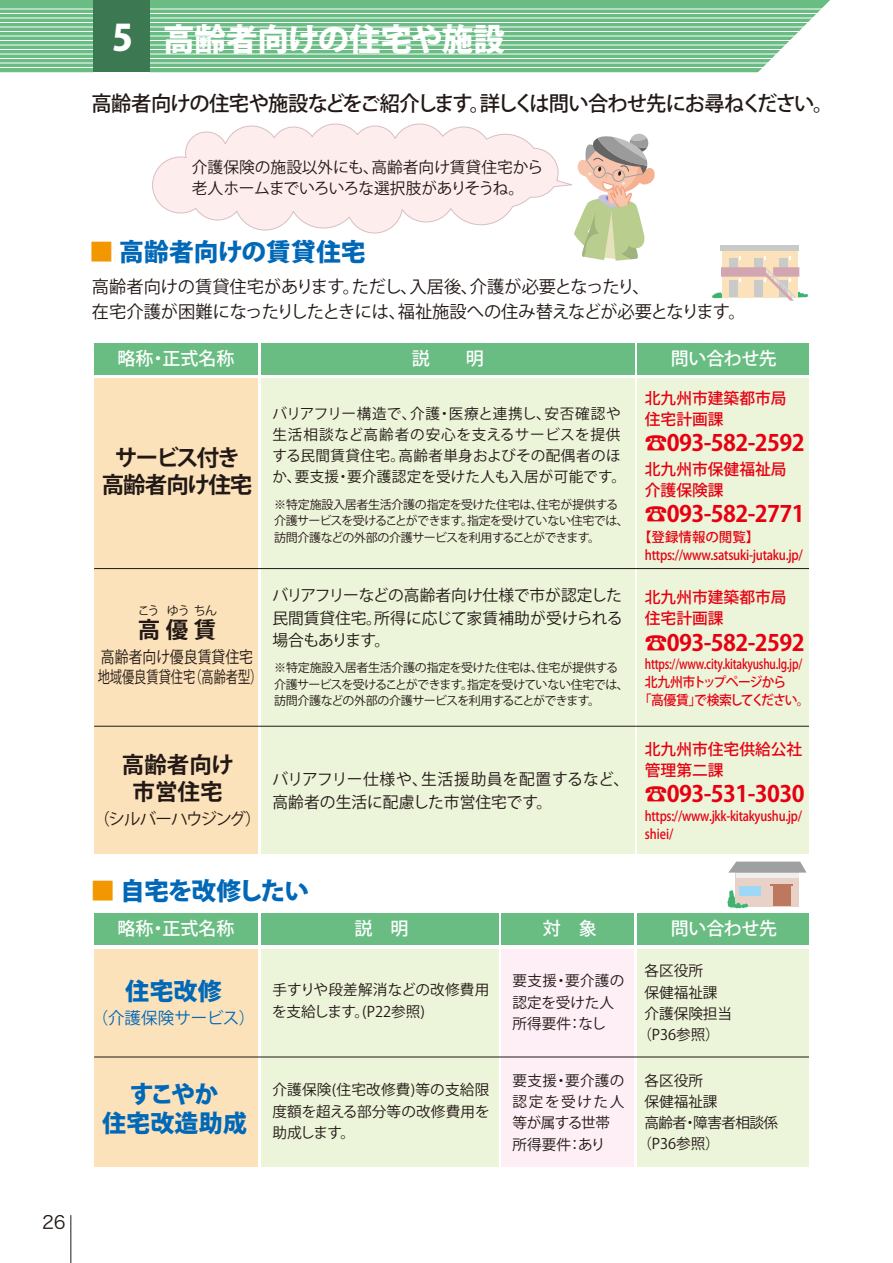
<style>
.page{position:relative;width:893px;height:1263px;background:#fff}
.page>*{position:absolute;margin:0;border:0;box-sizing:border-box;transform-origin:0 0}
.t1{font:800 31.5px "Koz Go Pr 6 N";letter-spacing:-.005em;color:#fff}
.t2{font:800 24.75px "Koz Go Pr 6 N";letter-spacing:.005em;color:#0068b7}
.t3{font:800 24.75px "Koz Go Pr 6 N";letter-spacing:-.045em;color:#0068b7}
.t4{font:800 24px/28.8px "Koz Go Pr 6 N";letter-spacing:.005em;color:#0068b7;text-align:center}
.t5{font:700 22.5px "Koz Go Pr 6 N";letter-spacing:-.025em;color:#e60012}
.t6{font:700 22.5px/27px "Koz Go Pr 6 N";letter-spacing:-.07em;color:#221815;text-align:center}
.t7{font:700 22.5px/27px "Koz Go Pr 6 N";color:#221815;text-align:center}
.t8{font:700 22.5px "Koz Go Pr 6 N";letter-spacing:-.04em;color:#221815}
.t9{font:500 20.7px "Koz Go Pr 6 N";letter-spacing:-.04em;color:#221815}
.t10{font:500 18px "Koz Go Pr 6 N";letter-spacing:-.01em;color:#fff}
.t11{font:18px "Hira Kaku Pro W3";color:#221815}
.t12{font:17.25px/25.5px "Koz Go Pr 6 N";color:#221815}
.t13{font:16.5px/19.8px "Koz Go Pr 6 N";color:#221815;scale:.84 1}
.t14{font:16.5px "Koz Go Pr 6 N";letter-spacing:-.075em;color:#221815}
.t15{font:16.5px "Koz Go Pr 6 N";letter-spacing:.005em;color:#0068b7}
.t16{font:15.9px/22.5px "Koz Go Pr 6 N";letter-spacing:.005em;color:#221815}
.t17{font:15.75px/22.5px "Koz Go Pr 6 N";color:#221815}
.t18{font:500 15.75px/21px "Koz Go Pr 6 N";color:#e60012}
.t19{font:14.55px/21.3px "Koz Go Pr 6 N";letter-spacing:.01em;color:#221815}
.t20{font:14.55px "Koz Go Pr 6 N";letter-spacing:-.04em;color:#221815}
.t21{font:500 13.5px/18px "Koz Go Pr 6 N";letter-spacing:-.02em;color:#e60012}
.t22{font:500 13.5px/18px "Koz Go Pr 6 N";letter-spacing:-.02em;color:#e60012;scale:.86 1}
.t23{font:500 13.5px "Koz Go Pr 6 N";letter-spacing:-.02em;color:#e60012;scale:.79 1}
.t24{font:500 13.5px "Koz Go Pr 6 N";letter-spacing:-.09em;color:#e60012;scale:.95 1}
.t25{font:500 13.5px "Koz Go Pr 6 N";letter-spacing:-.05em;color:#e60012;scale:.95 1}
.t26{font:12px/16.5px "Koz Go Pr 6 N";letter-spacing:-.03em;color:#221815}
.s1{font-size:36px}
.s2{color:#f39700}
</style>
<div class="page">
<svg style="left:152px;top:123px;width:420px;height:111px"></svg>
<svg style="left:0;top:0;width:830px;height:72px;background:#78c38f"></svg>
<hr style="left:0;top:9px;width:843px;height:1px;background:#fff">
<hr style="left:0;top:13px;width:843px;height:1px;background:#fff">
<hr style="left:0;top:18px;width:843px;height:1px;background:#fff">
<hr style="left:0;top:22px;width:843px;height:1px;background:#fff">
<hr style="left:0;top:27px;width:843px;height:1px;background:#fff">
<hr style="left:0;top:31px;width:843px;height:1px;background:#fff">
<hr style="left:0;top:36px;width:843px;height:1px;background:#fff">
<hr style="left:0;top:40px;width:843px;height:1px;background:#fff">
<hr style="left:0;top:45px;width:843px;height:1px;background:#fff">
<hr style="left:0;top:49px;width:843px;height:1px;background:#fff">
<hr style="left:0;top:54px;width:843px;height:1px;background:#fff">
<hr style="left:0;top:58px;width:843px;height:1px;background:#fff">
<hr style="left:0;top:63px;width:843px;height:1px;background:#fff">
<hr style="left:0;top:67px;width:843px;height:1px;background:#fff">
<div style="left:93px;top:0;width:57px;height:72px;background:#3c7852"></div>
<div style="left:722px;top:250px;width:76px;height:48px;background:#fce2ba"></div>
<div style="left:729px;top:258px;width:9px;height:17px;background:#c9caca"></div>
<div style="left:754px;top:258px;width:9px;height:17px;background:#c9caca"></div>
<div style="left:779px;top:258px;width:8px;height:17px;background:#c9caca"></div>
<svg style="left:712px;top:267px;width:96px;height:34px"></svg>
<div style="left:721px;top:246px;width:78px;height:5px;background:#c9caca"></div>
<div style="left:94px;top:948px;width:164px;height:218px;background:#fce2ba"></div>
<div style="left:261px;top:948px;width:237px;height:218px;background:#ecf4d9"></div>
<div style="left:501px;top:948px;width:133px;height:218px;background:#fdeff5"></div>
<div style="left:637px;top:948px;width:172px;height:218px;background:#ecf4d9"></div>
<hr style="left:94px;top:1057px;width:715px;height:1px;background:#221815">
<div style="left:94px;top:913px;width:164px;height:31px;background:#69bd83"></div>
<div style="left:261px;top:913px;width:237px;height:31px;background:#69bd83"></div>
<div style="left:501px;top:913px;width:133px;height:31px;background:#69bd83"></div>
<div style="left:637px;top:913px;width:172px;height:31px;background:#69bd83"></div>
<div style="left:94px;top:378px;width:164px;height:476px;background:#fce2ba"></div>
<div style="left:261px;top:378px;width:373px;height:476px;background:#ecf4d9"></div>
<div style="left:637px;top:378px;width:172px;height:476px;background:#ecf4d9"></div>
<div style="left:94px;top:343px;width:164px;height:31px;background:#69bd83"></div>
<div style="left:261px;top:343px;width:373px;height:31px;background:#69bd83"></div>
<div style="left:637px;top:343px;width:172px;height:31px;background:#69bd83"></div>
<hr style="left:94px;top:568px;width:715px;height:1px;background:#221815">
<hr style="left:94px;top:726px;width:715px;height:1px;background:#221815">
<div style="left:735px;top:872px;width:64px;height:35px;background:#e8d2c7"></div>
<svg style="left:728px;top:861px;width:79px;height:12px"></svg>
<div style="left:782px;top:887px;width:8px;height:19px;background:#bc7960"></div>
<div style="left:773px;top:887px;width:8px;height:19px;background:#bc7960"></div>
<hr style="left:771px;top:884px;width:22px;height:2px;background:#bc7960">
<div style="left:736px;top:873px;width:63px;height:5px;background:#efefef"></div>
<div style="left:740px;top:886px;width:10px;height:10px;background:#9fd8f7"></div>
<div style="left:750px;top:886px;width:11px;height:10px;background:#9fd8f7"></div>
<svg style="left:727px;top:888px;width:21px;height:20px"></svg>
<svg style="left:574px;top:134px;width:81px;height:127px"></svg>
<hr style="left:71px;top:1215px;width:1px;height:48px;background:#221815">
<p class="t11" style="left:42px;top:1206px;width:25px">26</p>
<h1 class="t1" style="left:112px;top:22px;width:394px"><span class="s1">5</span> 高齢者向けの住宅や施設</h1>
<h3 class="t9" style="left:91px;top:91px;width:744px">高齢者向けの住宅や施設などをご紹介します。詳しくは問い合わせ先にお尋ねください。</h3>
<p class="t17" style="left:192px;top:157px;width:353px;line-height:21px">介護保険の施設以外にも、高齢者向け賃貸住宅から老人ホームまでいろいろな選択肢がありそうね。</p>
<h2 class="t2" style="left:89px;top:238px;width:278px"><span class="s2">■</span> 高齢者向けの賃貸住宅</h2>
<p class="t12" style="left:92px;top:274px;width:655px">高齢者向けの賃貸住宅があります。ただし、入居後、介護が必要となったり、<br>在宅介護が困難になったりしたときには、福祉施設への住み替えなどが必要となります。</p>
<p class="t10" style="left:118px;top:348px;width:118px">略称・正式名称</p>
<p class="t10" style="left:412px;top:348px;width:73px">説　　明</p>
<p class="t10" style="left:671px;top:348px;width:108px">問い合わせ先</p>
<h3 class="t6" style="left:102px;top:444px;width:152px">サービス付き高齢者向け住宅</h3>
<p class="t26" style="left:138px;top:602px;width:81px">こう ゆう ちん</p>
<h3 class="t8" style="left:138px;top:617px;width:80px">高優賃</h3>
<p class="t13" style="left:98px;top:647px;width:197px">高齢者向け優良賃貸住宅地域優良賃貸住宅（高齢者型）</p>
<h3 class="t7" style="left:122px;top:752px;width:114px">高齢者向け市営住宅</h3>
<p class="t14" style="left:94px;top:810px;width:169px">（シルバーハウジング）</p>
<p class="t19" style="left:272px;top:403px;width:355px">バリアフリー構造で、介護・医療と連携し、安否確認や生活相談など高齢者の安心を支えるサービスを提供する民間賃貸住宅。高齢者単身およびその配偶者のほか、要支援・要介護認定を受けた人も入居が可能です。</p>
<p class="t26" style="left:274px;top:496px;width:356px">※特定施設入居者生活介護の指定を受けた住宅は、住宅が提供する介護サービスを受けることができます。指定を受けていない住宅では、訪問介護などの外部の介護サービスを利用することができます。</p>
<p class="t17" style="left:272px;top:585px;width:352px;text-align:justify">バリアフリーなどの高齢者向け仕様で市が認定した民間賃貸住宅。所得に応じて家賃補助が受けられる場合もあります。</p>
<p class="t26" style="left:274px;top:660px;width:356px">※特定施設入居者生活介護の指定を受けた住宅は、住宅が提供する介護サービスを受けることができます。指定を受けていない住宅では、訪問介護などの外部の介護サービスを利用することができます。</p>
<p class="t16" style="left:272px;top:768px;width:358px">バリアフリー仕様や、生活援助員を配置するなど、高齢者の生活に配慮した市営住宅です。</p>
<h2 class="t3" style="left:91px;top:877px;width:220px"><span class="s2">■</span> 自宅を改修したい</h2>
<p class="t18" style="left:645px;top:388px;width:143px">北九州市建築都市局住宅計画課</p>
<h3 class="t5" style="left:645px;top:430px;width:161px">☎093-582-2592</h3>
<p class="t18" style="left:645px;top:459px;width:143px">北九州市保健福祉局介護保険課</p>
<h3 class="t5" style="left:645px;top:501px;width:161px">☎093-582-2771</h3>
<p class="t21" style="left:645px;top:528px;width:160px;text-indent:-7px">【登録情報の閲覧】https://www.satsuki-jutaku.jp/</p>
<p class="t18" style="left:645px;top:587px;width:143px">北九州市建築都市局住宅計画課</p>
<h3 class="t5" style="left:645px;top:630px;width:161px">☎093-582-2592</h3>
<p class="t23" style="left:645px;top:657px;width:201px">https://www.city.kitakyushu.lg.jp/</p>
<p class="t25" style="left:645px;top:675px;width:150px">北九州市トップページから</p>
<p class="t24" style="left:639px;top:693px;width:181px">「高優賃」で検索してください。</p>
<p class="t18" style="left:645px;top:739px;width:159px">北九州市住宅供給公社管理第二課</p>
<h3 class="t5" style="left:645px;top:781px;width:161px">☎093-531-3030</h3>
<p class="t22" style="left:645px;top:808px;width:184px">https://www.jkk-kitakyushu.jp/ shiei/</p>
<p class="t10" style="left:118px;top:918px;width:118px">略称・正式名称</p>
<p class="t10" style="left:355px;top:918px;width:55px">説　明</p>
<p class="t10" style="left:543px;top:918px;width:55px">対　象</p>
<p class="t10" style="left:671px;top:918px;width:108px">問い合わせ先</p>
<h3 class="t4" style="left:125px;top:977px;width:98px">住宅改修</h3>
<p class="t15" style="left:92px;top:1008px;width:165px">（介護保険サービス）</p>
<h3 class="t4" style="left:102px;top:1080px;width:146px">すこやか<br>住宅改造助成</h3>
<p class="t19" style="left:272px;top:979px;width:219px">手すりや段差解消などの改修費用を支給します。(P22参照)</p>
<p class="t19" style="left:272px;top:1079px;width:219px;text-align:justify">介護保険(住宅改修費)等の支給限度額を超える部分等の改修費用を助成します。</p>
<p class="t19" style="left:513px;top:970px;width:113px">要支援・要介護の認定を受けた人所得要件：なし</p>
<p class="t19" style="left:644px;top:961px;width:60px">各区役所</p>
<p class="t19" style="left:644px;top:982px;width:75px">保健福祉課</p>
<p class="t19" style="left:644px;top:1003px;width:89px">介護保険担当</p>
<p class="t19" style="left:637px;top:1025px;width:84px">（P36参照）</p>
<p class="t19" style="left:513px;top:1070px;width:113px">要支援・要介護の認定を受けた人等が属する世帯所得要件：あり</p>
<p class="t19" style="left:644px;top:1070px;width:60px">各区役所</p>
<p class="t19" style="left:644px;top:1091px;width:75px">保健福祉課</p>
<p class="t20" style="left:644px;top:1114px;width:135px">高齢者・障害者相談係</p>
<p class="t19" style="left:637px;top:1134px;width:84px">（P36参照）</p>
</div>
